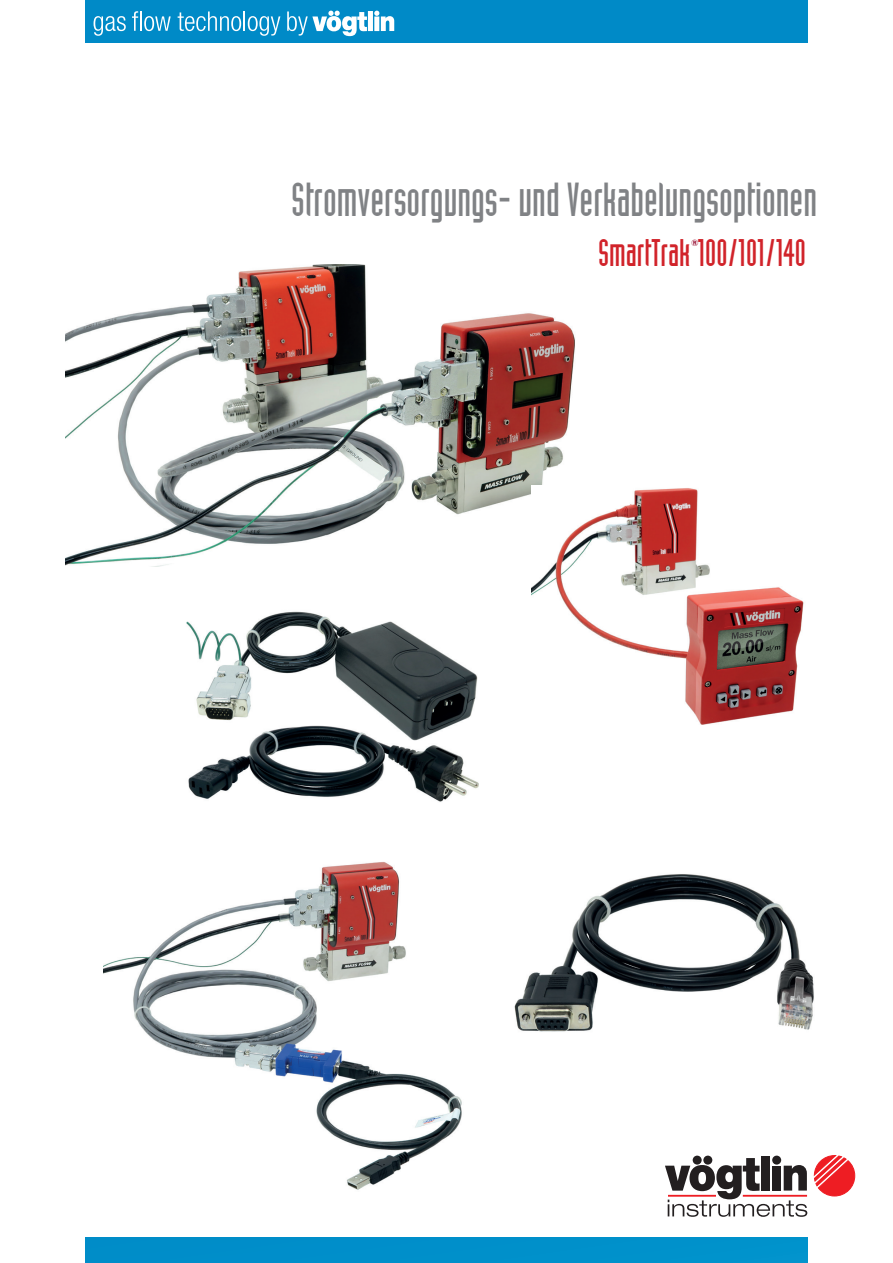
<style>
.page{position:relative;width:893px;height:1263px;background:#fff}
.page>*{position:absolute;margin:0;border:0;box-sizing:border-box;transform-origin:0 0}
.t1{font:46.5px "Industria Solid";color:#808285}
.t2{font:37.5px "Industria Solid";color:#d1232a}
.t3{font:700 9px "Frutiger Condensed BQ";color:#900126}
</style>
<div class="page">
<svg style="left:772px;top:1155px;width:9px;height:9px"></svg>
<div style="left:761px;top:1156px;width:9px;height:35px;background:#231f20"></div>
<svg style="left:665px;top:1158px;width:142px;height:59px"></svg>
<hr style="left:743px;top:1195px;width:64px;height:2px;background:#ee1d23">
<hr style="left:668px;top:1195px;width:48px;height:2px;background:#ee1d23">
<svg style="left:814px;top:1155px;width:41px;height:41px"></svg>
<div style="left:693px;top:1155px;width:9px;height:9px;background:#231f20;border-radius:50%"></div>
<div style="left:703px;top:1155px;width:9px;height:9px;background:#231f20;border-radius:50%"></div>
<img style="left:65px;top:264px;width:510px;height:302px">
<img style="left:104px;top:862px;width:358px;height:328px">
<img style="left:514px;top:874px;width:300px;height:158px">
<img style="left:532px;top:485px;width:272px;height:240px">
<img style="left:186px;top:611px;width:293px;height:191px">
<div style="left:85px;top:0;width:723px;height:43px;background:#008ac7"></div>
<svg style="left:94px;top:16px;width:32px;height:20px"></svg>
<svg style="left:132px;top:11px;width:6px;height:20px"></svg>
<hr style="left:140px;top:11px;width:2px;height:20px;background:#fff">
<svg style="left:144px;top:16px;width:27px;height:15px"></svg>
<svg style="left:178px;top:11px;width:102px;height:25px"></svg>
<svg style="left:287px;top:11px;width:107px;height:25px"></svg>
<div style="left:85px;top:1237px;width:723px;height:26px;background:#008fca"></div>
<p class="t1" style="left:291px;top:174px;width:527px">Stromversorgungs- und Verkabelungsoptionen</p>
<p class="t3" style="left:691px;top:237px;width:9px">®</p>
<p class="t2" style="left:598px;top:232px;width:209px">SmartTrak 100/101/140</p>
</div>
